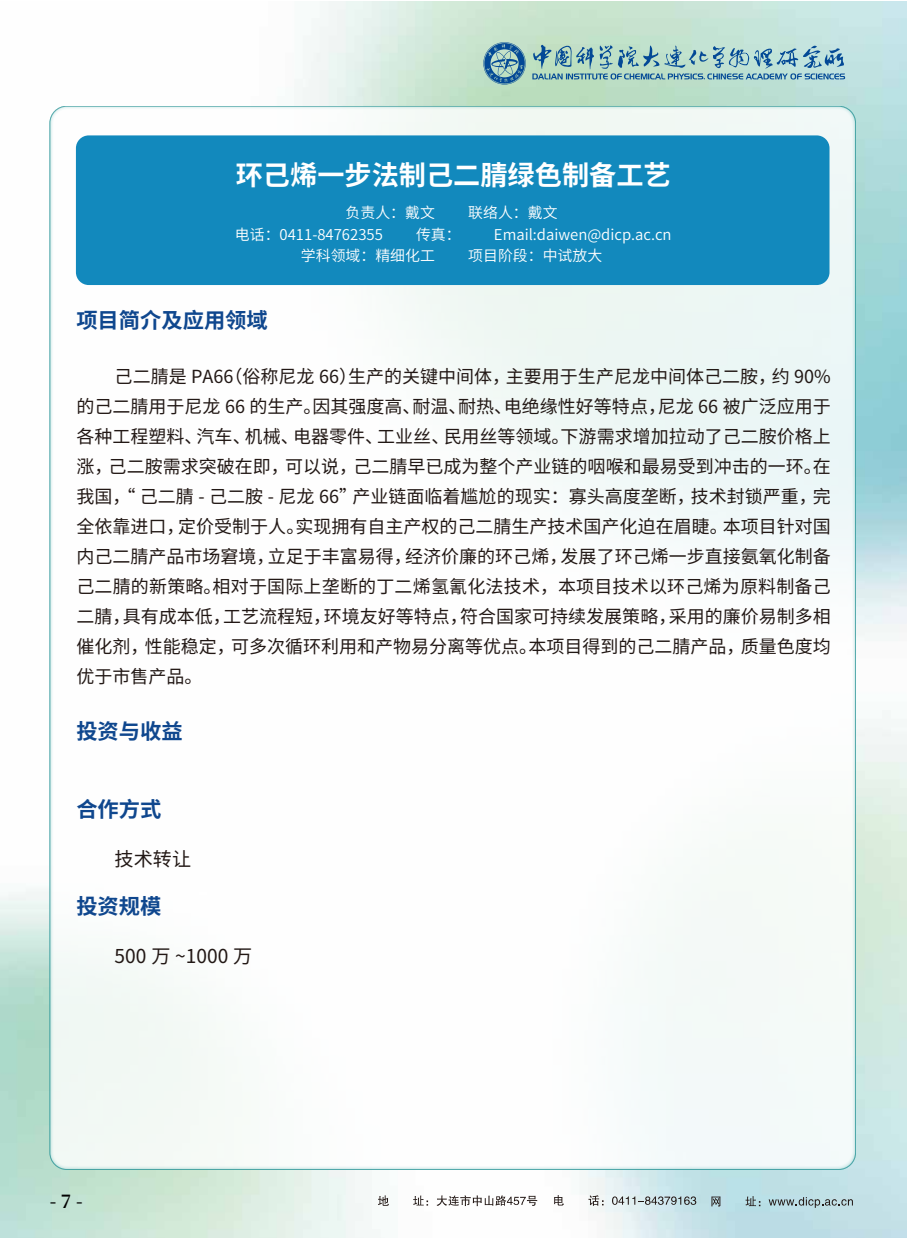
<style>
.page{position:relative;width:907px;height:1238px;background:#fff}
.page>*{position:absolute;margin:0;border:0;box-sizing:border-box;transform-origin:0 0}
.t1{font:700 27.15px "Source Han Sans CN";color:#fff}
.t2{font:700 21.3px "Source Han Sans CN";color:#0f478e}
.t3{font:19.2px "Source Han Sans CN";color:#221815}
.t4{font:18px/30px "Source Han Sans CN";color:#221815;text-align:justify}
.t5{font:700 18px "Source Han Serif CN";color:#000}
.t6{font:14.85px "Source Han Sans CN";color:#fff}
</style>
<div class="page">
<img style="left:0;top:2px;width:906px;height:1236px">
<svg style="left:532px;top:44px;width:312px;height:36px;background:#94bec1"></svg>
<svg style="left:483px;top:42px;width:42px;height:43px;background:#6c9cb0"></svg>
<div style="left:50px;top:106px;width:805px;height:1063px;background:linear-gradient(to right,#fefefd,#f4faf9);border-radius:17px"></div>
<svg style="left:378px;top:1195px;width:11px;height:11px"></svg>
<svg style="left:413px;top:1195px;width:15px;height:10px"></svg>
<svg style="left:436px;top:1195px;width:101px;height:11px"></svg>
<svg style="left:554px;top:1195px;width:9px;height:10px"></svg>
<svg style="left:588px;top:1195px;width:15px;height:10px"></svg>
<svg style="left:611px;top:1196px;width:85px;height:9px"></svg>
<svg style="left:711px;top:1196px;width:9px;height:10px"></svg>
<svg style="left:745px;top:1196px;width:15px;height:10px"></svg>
<svg style="left:768px;top:1197px;width:84px;height:11px"></svg>
<div style="left:76px;top:135px;width:753px;height:150px;background:#1289bd;border-radius:13px"></div>
<h1 class="t1" style="left:236px;top:159px;width:436px">环己烯一步法制己二腈绿色制备工艺</h1>
<p class="t6" style="left:345px;top:204px;width:91px">负责人：戴文</p>
<p class="t6" style="left:468px;top:204px;width:91px">联络人：戴文</p>
<p class="t6" style="left:235px;top:226px;width:149px">电话：0411-84762355</p>
<p class="t6" style="left:416px;top:226px;width:46px">传真：</p>
<p class="t6" style="left:494px;top:226px;width:179px">Email:daiwen@dicp.ac.cn</p>
<p class="t6" style="left:301px;top:247px;width:135px">学科领域：精细化工</p>
<p class="t6" style="left:468px;top:247px;width:135px">项目阶段：中试放大</p>
<p class="t2" style="left:76px;top:308px;width:193px">项目简介及应用领域</p>
<p class="t4" style="left:76px;top:362px;width:755px;text-indent:38px">己二腈是 PA66（俗称尼龙 66）生产的关键中间体，主要用于生产尼龙中间体己二胺，约 90%的己二腈用于尼龙 66 的生产。因其强度高、耐温、耐热、电绝缘性好等特点，尼龙 66 被广泛应用于各种工程塑料、汽车、机械、电器零件、工业丝、民用丝等领域。下游需求增加拉动了己二胺价格上涨，己二胺需求突破在即，可以说，己二腈早已成为整个产业链的咽喉和最易受到冲击的一环。在我国，“ 己二腈 - 己二胺 - 尼龙 66”产业链面临着尴尬的现实：寡头高度垄断，技术封锁严重，完全依靠进口，定价受制于人。实现拥有自主产权的己二腈生产技术国产化迫在眉睫。本项目针对国内己二腈产品市场窘境，立足于丰富易得，经济价廉的环己烯，发展了环己烯一步直接氨氧化制备己二腈的新策略。相对于国际上垄断的丁二烯氢氰化法技术，本项目技术以环己烯为原料制备己二腈，具有成本低，工艺流程短，环境友好等特点，符合国家可持续发展策略，采用的廉价易制多相催化剂，性能稳定，可多次循环利用和产物易分离等优点。本项目得到的己二腈产品，质量色度均优于市售产品。</p>
<p class="t2" style="left:76px;top:719px;width:108px">投资与收益</p>
<p class="t2" style="left:76px;top:797px;width:87px">合作方式</p>
<p class="t3" style="left:115px;top:848px;width:78px">技术转让</p>
<p class="t2" style="left:76px;top:894px;width:87px">投资规模</p>
<p class="t3" style="left:115px;top:945px;width:139px">500 万 ~1000 万</p>
<p class="t5" style="left:50px;top:1191px;width:34px">- 7 -</p>
</div>
